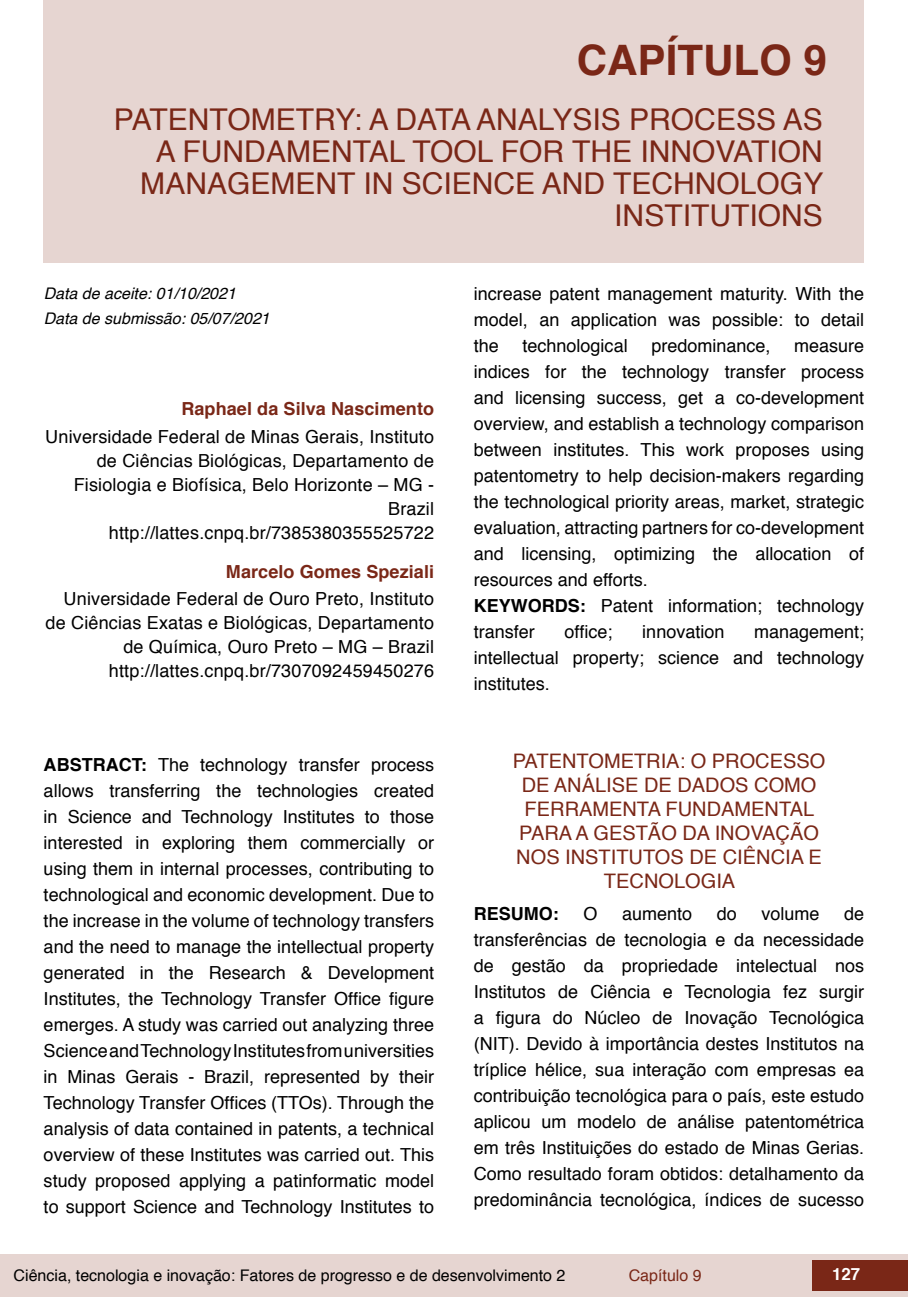
<style>
.page{position:relative;width:908px;height:1304px;background:#fff}
.page>*{position:absolute;margin:0;border:0;box-sizing:border-box;transform-origin:0 0}
.t1{font:700 42px "Helvetica";color:#7a2717}
.t2{font:30px/32px "Helvetica";color:#7a2717;text-align:right}
.t3{font:20px/24px "Helvetica";color:#7a2717;text-align:center}
.t4{font:18px/26px "Helvetica";color:#000;text-align:justify}
.t5{font:700 18px "Helvetica";letter-spacing:.005em;color:#7a2717}
.t6{font:700 18px "Helvetica";color:#000}
.t7{font:700 16.8px "Helvetica";color:#fff}
.t8{font:16px "Helvetica";color:#000}
.t9{font:italic 16px "Helvetica";color:#000}
.t10{font:16px "Helvetica";color:#7a2717}
.s1{font-weight:700}
</style>
<div class="page">
<div style="left:0;top:1254px;width:906px;height:43px;background:#e6d5d1"></div>
<div style="left:812px;top:1261px;width:95px;height:30px;background:#7a2717"></div>
<div style="left:44px;top:0;width:819px;height:263px;background:#e6d5d1"></div>
<h1 class="t1" style="left:576px;top:26px;width:251px">CAPÍTULO 9</h1>
<h2 class="t2" style="left:114px;top:105px;width:710px">PATENTOMETRY: A DATA ANALYSIS PROCESS AS<br>A FUNDAMENTAL TOOL FOR THE INNOVATION<br>MANAGEMENT IN SCIENCE AND TECHNOLOGY<br>INSTITUTIONS</h2>
<p class="t9" style="left:44px;top:280px;width:194px">Data de aceite: 01/10/2021</p>
<p class="t9" style="left:44px;top:306px;width:227px">Data de submissão: 05/07/2021</p>
<p class="t5" style="left:181px;top:395px;width:254px">Raphael da Silva Nascimento</p>
<p class="t4" style="left:45px;top:425px;width:390px;line-height:24px;text-align:right">Universidade Federal de Minas Gerais, Instituto de Ciências Biológicas, Departamento de Fisiologia e Biofísica, Belo Horizonte – MG - Brazil<br>http://lattes.cnpq.br/7385380355525722</p>
<p class="t5" style="left:226px;top:557px;width:209px">Marcelo Gomes Speziali</p>
<p class="t4" style="left:46px;top:588px;width:390px;line-height:24px;text-align:right">Universidade Federal de Ouro Preto, Instituto de Ciências Exatas e Biológicas, Departamento de Química, Ouro Preto – MG – Brazil http://lattes.cnpq.br/7307092459450276</p>
<p class="t4" style="left:44px;top:753px;width:392px"><span class="s1">ABSTRACT:</span> The technology transfer process allows transferring the technologies created in Science and Technology Institutes to those interested in exploring them commercially or using them in internal processes, contributing to technological and economic development. Due to the increase in the volume of technology transfers and the need to manage the intellectual property generated in the Research &amp; Development Institutes, the Technology Transfer Office figure emerges. A study was carried out analyzing three Science and Technology Institutes from universities in Minas Gerais - Brazil, represented by their Technology Transfer Offices (TTOs). Through the analysis of data contained in patents, a technical overview of these Institutes was carried out. This study proposed applying a patinformatic model to support Science and Technology Institutes to</p>
<p class="t4" style="left:473px;top:281px;width:392px">increase patent management maturity. With the model, an application was possible: to detail the</p>
<p class="t4" style="left:522px;top:333px;width:107px">technological</p>
<p class="t4" style="left:651px;top:333px;width:121px">predominance,</p>
<p class="t4" style="left:473px;top:333px;width:392px;text-align:left;text-indent:320px">measure indices for the technology transfer process and licensing success, get a co-development overview, and establish a technology comparison between institutes. This work proposes using patentometry to help decision-makers regarding the technological priority areas, market, strategic evaluation, attracting partners for co-development and licensing, optimizing the allocation of resources and efforts.<br><span class="s1">KEYWORDS:</span> Patent information; technology transfer</p>
<p class="t4" style="left:564px;top:619px;width:50px">office;</p>
<p class="t4" style="left:642px;top:619px;width:84px">innovation</p>
<p class="t4" style="left:473px;top:619px;width:392px;text-indent:280px">management; intellectual property; science and technology institutes.</p>
<p class="t3" style="left:512px;top:750px;width:314px">PATENTOMETRIA: O PROCESSO<br>DE ANÁLISE DE DADOS COMO<br>FERRAMENTA FUNDAMENTAL<br>PARA A GESTÃO DA INOVAÇÃO<br>NOS INSTITUTOS DE CIÊNCIA E<br>TECNOLOGIA</p>
<p class="t6" style="left:473px;top:899px;width:86px">RESUMO:</p>
<p class="t4" style="left:583px;top:901px;width:16px">O</p>
<p class="t4" style="left:622px;top:901px;width:72px">aumento</p>
<p class="t4" style="left:716px;top:901px;width:22px">do</p>
<p class="t4" style="left:761px;top:901px;width:60px">volume</p>
<p class="t4" style="left:473px;top:901px;width:392px;text-indent:370px">de transferências de tecnologia e da necessidade de gestão da propriedade intelectual nos Institutos de Ciência e Tecnologia fez surgir a figura do Núcleo de Inovação Tecnológica (NIT). Devido à importância destes Institutos na tríplice hélice, sua interação com empresas ea contribuição tecnológica para o país, este estudo aplicou um modelo de análise patentométrica em três Instituições do estado de Minas Gerias.<br>Como resultado foram obtidos: detalhamento da predominância tecnológica, índices de sucesso</p>
<p class="t8" style="left:14px;top:1263px;width:553px">Ciência, tecnologia e inovação: Fatores de progresso e de desenvolvimento 2</p>
<p class="t10" style="left:628px;top:1263px;width:74px">Capítulo 9</p>
<p class="t7" style="left:831px;top:1261px;width:30px">127</p>
</div>
